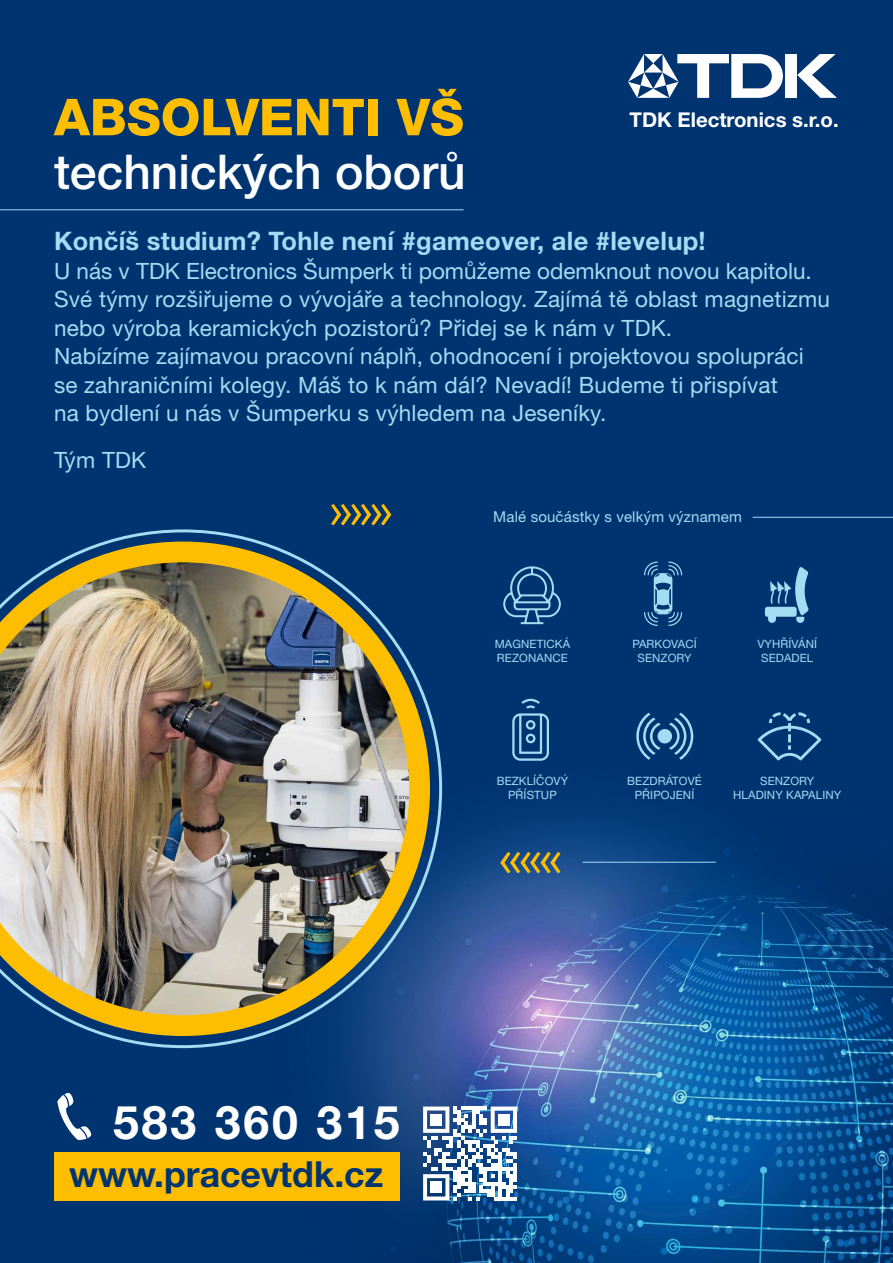
<style>
.page{position:relative;width:893px;height:1263px;background:#003471}
.page>*{position:absolute;margin:0;border:0;box-sizing:border-box;transform-origin:0 0}
.t1{font:800 51px "Helvetica Neue LT Pro";color:#fdbd00}
.t2{font:500 48px "Helvetica Neue LT Pro";color:#fff}
.t3{font:700 46.5px "Helvetica Neue LT Pro";letter-spacing:.06em;color:#fff}
.t4{font:700 36px "Helvetica Neue LT Pro";color:#003471}
.t5{font:700 25.5px "Helvetica Neue LT Pro";letter-spacing:.01em;color:#a4ddf3}
.t6{font:22.5px/28.5px "Helvetica Neue LT Pro";letter-spacing:.01em;color:#a4ddf3}
.t7{font:700 20.4px "Helvetica Neue LT Pro";color:#fff}
.t8{font:15px "Helvetica Neue LT Pro";letter-spacing:.01em;color:#a4ddf3}
.t9{font:11.55px/14.4px "Helvetica Neue LT Pro";letter-spacing:.01em;color:#a4ddf3;text-align:center}
</style>
<div class="page">
<img style="left:197px;top:733px;width:696px;height:530px">
<svg style="left:104px;top:529px;width:338px;height:519px"></svg>
<img style="left:0;top:541px;width:430px;height:495px">
<div style="left:785px;top:54px;width:12px;height:44px;background:#fff"></div>
<svg style="left:797px;top:54px;width:40px;height:44px"></svg>
<svg style="left:628px;top:54px;width:155px;height:44px"></svg>
<div style="left:54px;top:1151px;width:346px;height:49px;background:#fdbd00"></div>
<svg style="left:57px;top:1093px;width:34px;height:47px"></svg>
<svg style="left:512px;top:699px;width:37px;height:62px"></svg>
<svg style="left:636px;top:713px;width:57px;height:47px"></svg>
<svg style="left:503px;top:566px;width:58px;height:58px"></svg>
<svg style="left:644px;top:561px;width:38px;height:65px"></svg>
<svg style="left:765px;top:567px;width:44px;height:56px"></svg>
<svg style="left:758px;top:712px;width:63px;height:48px"></svg>
<hr style="left:753px;top:517px;width:140px;height:1px;background:#a4ddf3">
<svg style="left:500px;top:852px;width:60px;height:21px"></svg>
<hr style="left:583px;top:862px;width:133px;height:1px;background:#a4ddf3">
<svg style="left:331px;top:504px;width:60px;height:21px"></svg>
<hr style="left:0;top:209px;width:463px;height:1px;background:#a4ddf3">
<svg style="left:423px;top:1106px;width:94px;height:94px;background:#8da7c6"></svg>
<div style="left:431px;top:1114px;width:11px;height:11px;background:#fff"></div>
<div style="left:498px;top:1114px;width:11px;height:11px;background:#fff"></div>
<div style="left:431px;top:1182px;width:11px;height:11px;background:#fff"></div>
<h1 class="t1" style="left:54px;top:87px;width:411px">ABSOLVENTI VŠ</h1>
<h2 class="t2" style="left:54px;top:143px;width:413px">technických oborů</h2>
<p class="t7" style="left:630px;top:107px;width:211px">TDK Electronics s.r.o.</p>
<p class="t5" style="left:54px;top:225px;width:653px">Končíš studium? Tohle není #gameover, ale #levelup!</p>
<p class="t6" style="left:54px;top:256px;width:777px">U nás v TDK Electronics Šumperk ti pomůžeme odemknout novou kapitolu.<br>Své týmy rozšiřujeme o vývojáře a technology. Zajímá tě oblast magnetizmu nebo výroba keramických pozistorů? Přidej se k nám v TDK.<br>Nabízíme zajímavou pracovní náplň, ohodnocení i projektovou spolupráci se zahraničními kolegy. Máš to k nám dál? Nevadí! Budeme ti přispívat<br>na bydlení u nás v Šumperku s výhledem na Jeseníky.</p>
<p class="t6" style="left:54px;top:445px;width:94px">Tým TDK</p>
<p class="t8" style="left:493px;top:507px;width:250px">Malé součástky s velkým významem</p>
<p class="t9" style="left:495px;top:636px;width:77px;text-align:left">MAGNETICKÁ<br>REZONANCE</p>
<p class="t9" style="left:632px;top:636px;width:66px">PARKOVACÍ<br>SENZORY</p>
<p class="t9" style="left:757px;top:636px;width:61px">VYHŘÍVÁNÍ<br>SEDADEL</p>
<p class="t9" style="left:497px;top:773px;width:73px">BEZKLÍČOVÝ<br>PŘÍSTUP</p>
<p class="t9" style="left:627px;top:773px;width:76px">BEZDRÁTOVÉ<br>PŘIPOJENÍ</p>
<p class="t9" style="left:733px;top:773px;width:110px">SENZORY<br>HLADINY KAPALINY</p>
<h3 class="t3" style="left:113px;top:1093px;width:288px">583 360 315</h3>
<h3 class="t4" style="left:69px;top:1151px;width:316px">www.pracevtdk.cz</h3>
</div>
